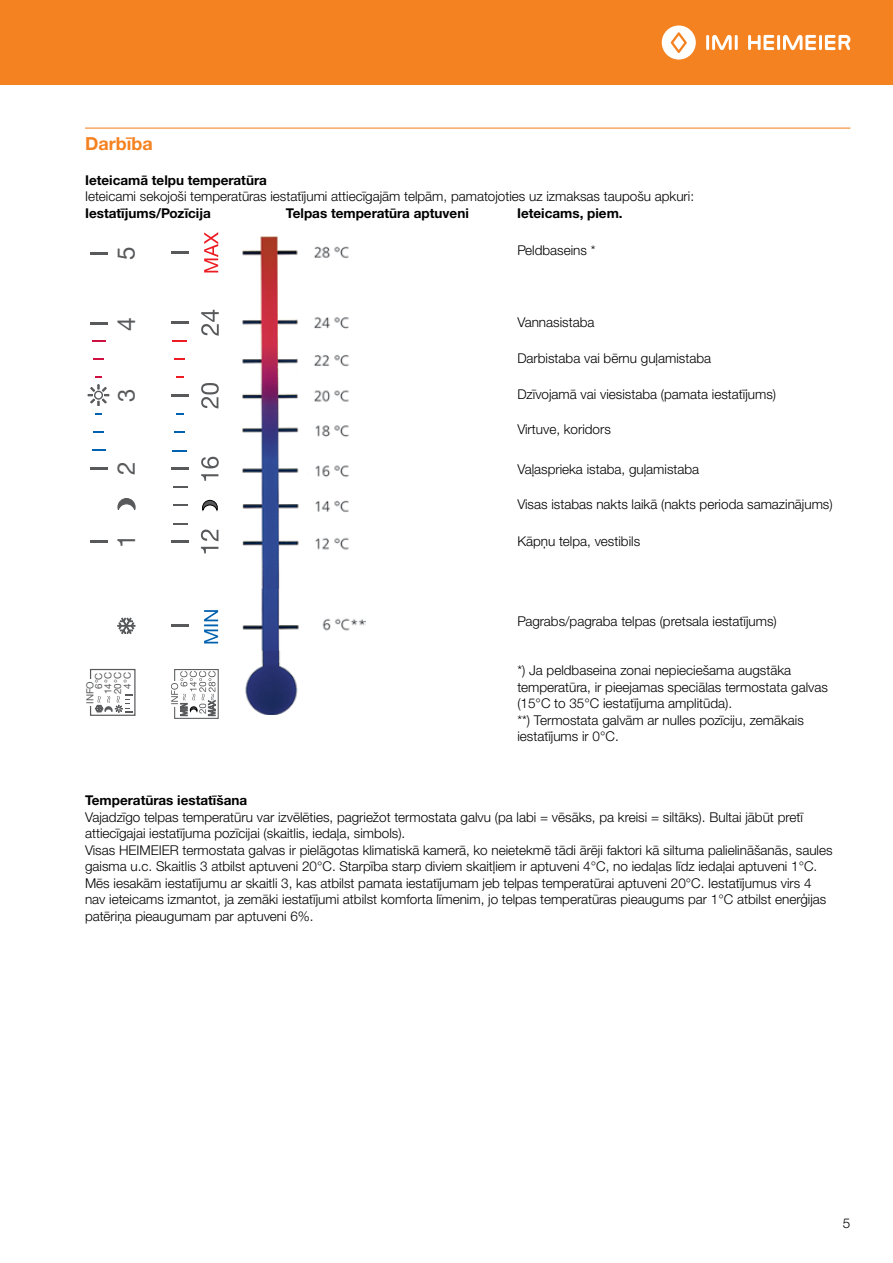
<style>
.page{position:relative;width:893px;height:1263px;background:#fff}
.page>*{position:absolute;margin:0;border:0;box-sizing:border-box;transform-origin:0 0}
.t1{font:24.75px "Helvetica Neue LT Com";color:#58595b}
.t2{font:24.45px "Helvetica Neue LT Com";color:#58595b}
.t3{font:24.3px "Helvetica Neue LT Com";color:#58595b}
.t4{font:23.7px "Helvetica Neue LT Com";color:#58595b}
.t5{font:700 18px "Helvetica Neue LTW1 G";color:#f58220}
.t6{font:300 13.5px/16.5px "Helvetica Neue LTW1 G";color:#000}
.t7{font:700 13.5px "Helvetica Neue LTW1 G";color:#000}
.t8{font:9.75px/9.6px "Helvetica Neue LT Com";color:#58595b}
</style>
<div class="page">
<div style="left:0;top:0;width:893px;height:85px;background:#f58220"></div>
<hr style="left:706px;top:35px;width:3px;height:15px;background:#fff">
<hr style="left:735px;top:35px;width:3px;height:15px;background:#fff">
<svg style="left:712px;top:35px;width:20px;height:15px"></svg>
<svg style="left:662px;top:25px;width:34px;height:35px"></svg>
<hr style="left:777px;top:35px;width:3px;height:15px;background:#fff">
<svg style="left:748px;top:35px;width:26px;height:15px"></svg>
<hr style="left:819px;top:35px;width:3px;height:15px;background:#fff">
<svg style="left:783px;top:35px;width:33px;height:15px"></svg>
<svg style="left:825px;top:35px;width:25px;height:15px"></svg>
<hr style="left:85px;top:128px;width:765px;height:1px;background:#f58220">
<div style="left:90px;top:669px;width:46px;height:47px;border:1px solid #58595b"></div>
<div style="left:86px;top:679px;width:10px;height:26px;background:#fff"></div>
<svg style="left:95px;top:694px;width:37px;height:19px"></svg>
<svg style="left:118px;top:618px;width:17px;height:16px"></svg>
<svg style="left:118px;top:498px;width:17px;height:12px"></svg>
<svg style="left:88px;top:385px;width:21px;height:21px"></svg>
<hr style="left:90px;top:467px;width:17px;height:3px;background:#58595b">
<svg style="left:90px;top:252px;width:17px;height:2px"></svg>
<svg style="left:90px;top:540px;width:17px;height:2px"></svg>
<svg style="left:95px;top:376px;width:7px;height:2px"></svg>
<svg style="left:92px;top:449px;width:13px;height:2px"></svg>
<svg style="left:93px;top:358px;width:11px;height:2px"></svg>
<svg style="left:92px;top:340px;width:13px;height:2px"></svg>
<svg style="left:90px;top:323px;width:17px;height:2px"></svg>
<svg style="left:202px;top:500px;width:15px;height:10px"></svg>
<svg style="left:171px;top:251px;width:18px;height:2px"></svg>
<hr style="left:171px;top:540px;width:18px;height:3px;background:#58595b">
<svg style="left:171px;top:322px;width:18px;height:2px"></svg>
<svg style="left:171px;top:468px;width:18px;height:2px"></svg>
<svg style="left:201px;top:310px;width:18px;height:26px"></svg>
<svg style="left:201px;top:383px;width:18px;height:25px"></svg>
<svg style="left:201px;top:457px;width:18px;height:24px"></svg>
<svg style="left:201px;top:530px;width:17px;height:23px"></svg>
<svg style="left:171px;top:395px;width:18px;height:2px"></svg>
<div style="left:174px;top:669px;width:45px;height:50px;border:1px solid #58595b"></div>
<svg style="left:171px;top:671px;width:45px;height:45px"></svg>
<svg style="left:171px;top:625px;width:18px;height:2px"></svg>
<svg style="left:173px;top:523px;width:14px;height:1px"></svg>
<svg style="left:173px;top:504px;width:14px;height:2px"></svg>
<svg style="left:173px;top:486px;width:14px;height:2px"></svg>
<svg style="left:173px;top:450px;width:14px;height:1px"></svg>
<svg style="left:175px;top:431px;width:10px;height:2px"></svg>
<svg style="left:176px;top:413px;width:7px;height:2px"></svg>
<svg style="left:204px;top:610px;width:14px;height:33px"></svg>
<svg style="left:173px;top:340px;width:14px;height:2px"></svg>
<svg style="left:174px;top:358px;width:11px;height:2px"></svg>
<svg style="left:176px;top:376px;width:7px;height:2px"></svg>
<svg style="left:204px;top:232px;width:14px;height:40px"></svg>
<img style="left:242px;top:236px;width:123px;height:479px">
<h3 class="t5" style="left:85px;top:132px;width:69px">Darbība</h3>
<p class="t7" style="left:85px;top:172px;width:183px">Ieteicamā telpu temperatūra</p>
<p class="t6" style="left:85px;top:188px;width:611px">Ieteicami sekojoši temperatūras iestatījumi attiecīgajām telpām, pamatojoties uz izmaksas taupošu apkuri:</p>
<p class="t7" style="left:85px;top:205px;width:127px">Iestatījums/Pozīcija</p>
<p class="t7" style="left:286px;top:205px;width:184px">Telpas temperatūra aptuveni</p>
<p class="t7" style="left:517px;top:205px;width:107px">Ieteicams, piem.</p>
<p class="t6" style="left:517px;top:242px;width:80px">Peldbaseins *</p>
<h3 class="t3" style="left:111px;top:260px;width:15px;rotate:-90deg">5</h3>
<h1 class="t1" style="left:111px;top:331px;width:15px;rotate:-90deg">4</h1>
<h3 class="t4" style="left:112px;top:402px;width:15px;rotate:-90deg">3</h3>
<h2 class="t2" style="left:111px;top:475px;width:15px;rotate:-90deg">2</h2>
<h1 class="t1" style="left:111px;top:548px;width:15px;rotate:-90deg">1</h1>
<p class="t8" style="left:85px;top:689px;width:18px;line-height:8.6px;text-indent:-15px;rotate:-90deg">INFO<br>6°C</p>
<p class="t8" style="left:103px;top:694px;width:24px;text-align:center;rotate:-90deg">14°C<br>20°C<br>4°C</p>
<p class="t6" style="left:517px;top:314px;width:79px">Vannasistaba</p>
<p class="t6" style="left:517px;top:350px;width:195px">Darbistaba vai bērnu guļamistaba</p>
<p class="t6" style="left:517px;top:386px;width:260px">Dzīvojamā vai viesistaba (pamata iestatījums)</p>
<p class="t6" style="left:517px;top:421px;width:95px">Virtuve, koridors</p>
<p class="t6" style="left:517px;top:461px;width:183px">Vaļasprieka istaba, guļamistaba</p>
<p class="t6" style="left:517px;top:496px;width:317px">Visas istabas nakts laikā (nakts perioda samazinājums)</p>
<p class="t6" style="left:517px;top:533px;width:124px">Kāpņu telpa, vestibils</p>
<p class="t6" style="left:517px;top:613px;width:261px">Pagrabs/pagraba telpas (pretsala iestatījums)</p>
<p class="t6" style="left:517px;top:662px;width:312px">*) Ja peldbaseina zonai nepieciešama augstāka temperatūra, ir pieejamas speciālas termostata galvas (15°C to 35°C iestatījuma amplitūda).<br>**) Termostata galvām ar nulles pozīciju, zemākais iestatījums ir 0°C.</p>
<p class="t7" style="left:85px;top:792px;width:164px">Temperatūras iestatīšana</p>
<p class="t6" style="left:85px;top:809px;width:749px">Vajadzīgo telpas temperatūru var izvēlēties, pagriežot termostata galvu (pa labi = vēsāks, pa kreisi = siltāks). Bultai jābūt pretī attiecīgajai iestatījuma pozīcijai (skaitlis, iedaļa, simbols).<br>Visas HEIMEIER termostata galvas ir pielāgotas klimatiskā kamerā, ko neietekmē tādi ārēji faktori kā siltuma palielināšanās, saules gaisma u.c. Skaitlis 3 atbilst aptuveni 20°C. Starpība starp diviem skaitļiem ir aptuveni 4°C, no iedaļas līdz iedaļai aptuveni 1°C.<br>Mēs iesakām iestatījumu ar skaitli 3, kas atbilst pamata iestatījumam jeb telpas temperatūrai aptuveni 20°C. Iestatījumus virs 4 nav ieteicams izmantot, ja zemāki iestatījumi atbilst komforta līmenim, jo telpas temperatūras pieaugums par 1°C atbilst enerģijas patēriņa pieaugumam par aptuveni 6%.</p>
<p class="t6" style="left:843px;top:1215px;width:9px">5</p>
</div>
